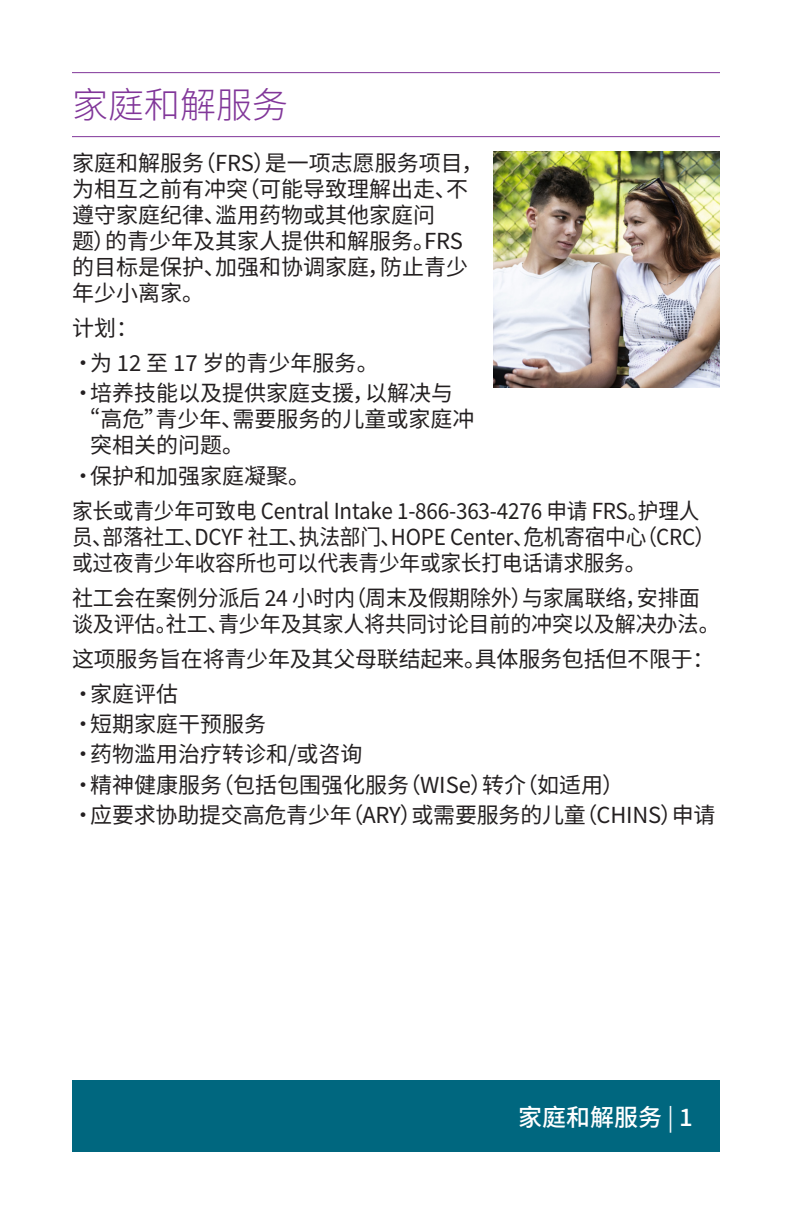
<style>
.page{position:relative;width:792px;height:1224px;background:#fff}
.page>*{position:absolute;margin:0;border:0;box-sizing:border-box;transform-origin:0 0}
.t1{font:300 36px "Source Han Sans CN";color:#813699}
.t2{font:500 24px "Source Han Sans CN";color:#fff}
.t3{font:22px/26px "Source Han Sans CN";letter-spacing:-.01em;color:#231f20}
.t4{font:22px/26px "Source Han Sans CN";letter-spacing:-.01em;color:#231f20;scale:.94 1}
.t5{font:22px/26px "Source Han Sans CN";letter-spacing:-.01em;color:#231f20;scale:.96 1}
.s1{font-weight:400}
</style>
<div class="page">
<div style="left:72px;top:1080px;width:648px;height:72px;background:#00677f"></div>
<hr style="left:72px;top:72px;width:648px;height:1px;background:#813699">
<hr style="left:72px;top:136px;width:648px;height:1px;background:#813699">
<img style="left:494px;top:152px;width:226px;height:236px">
<h1 class="t1" style="left:72px;top:85px;width:217px">家庭和解服务</h1>
<p class="t3" style="left:72px;top:151px;width:413px">家庭和解服务（FRS）是一项志愿服务项目，为相互之前有冲突（可能导致理解出走、不遵守家庭纪律、滥用药物或其他家庭问<br>题）的青少年及其家人提供和解服务。FRS的目标是保护、加强和协调家庭，防止青少年少小离家。</p>
<p class="t3" style="left:72px;top:316px;width:67px">计划：</p>
<p class="t3" style="left:72px;top:351px;width:308px">•为 12 至 17 岁的青少年服务。</p>
<p class="t3" style="left:90px;top:381px;width:386px;text-indent:-18px">•培养技能以及提供家庭支援，以解决与<br>“高危”青少年、需要服务的儿童或家庭冲突相关的问题。</p>
<p class="t3" style="left:72px;top:459px;width:629px;line-height:35px">•保护和加强家庭凝聚。<br>家长或青少年可致电 Central Intake 1-866-363-4276 申请 FRS。护理人</p>
<p class="t4" style="left:72px;top:524px;width:686px">员、部落社工、DCYF 社工、执法部门、HOPE Center、危机寄宿中心（CRC）或过夜青少年收容所也可以代表青少年或家长打电话请求服务。</p>
<p class="t5" style="left:72px;top:585px;width:676px">社工会在案例分派后 24 小时内（周末及假期除外）与家属联络，安排面谈及评估。社工、青少年及其家人将共同讨论目前的冲突以及解决办法。</p>
<p class="t3" style="left:72px;top:646px;width:644px">这项服务旨在将青少年及其父母联结起来。具体服务包括但不限于：</p>
<p class="t3" style="left:72px;top:681px;width:107px">•家庭评估</p>
<p class="t3" style="left:72px;top:712px;width:195px">•短期家庭干预服务</p>
<p class="t3" style="left:72px;top:742px;width:292px">•药物滥用治疗转诊和/或咨询</p>
<p class="t3" style="left:72px;top:772px;width:554px">•精神健康服务（包括包围强化服务（WISe）转介（如适用）</p>
<p class="t3" style="left:72px;top:802px;width:645px">•应要求协助提交高危青少年（ARY）或需要服务的儿童（CHINS）申请</p>
<p class="t2" style="left:518px;top:1103px;width:176px">家庭和解服务 <span class="s1">|</span> 1</p>
</div>
